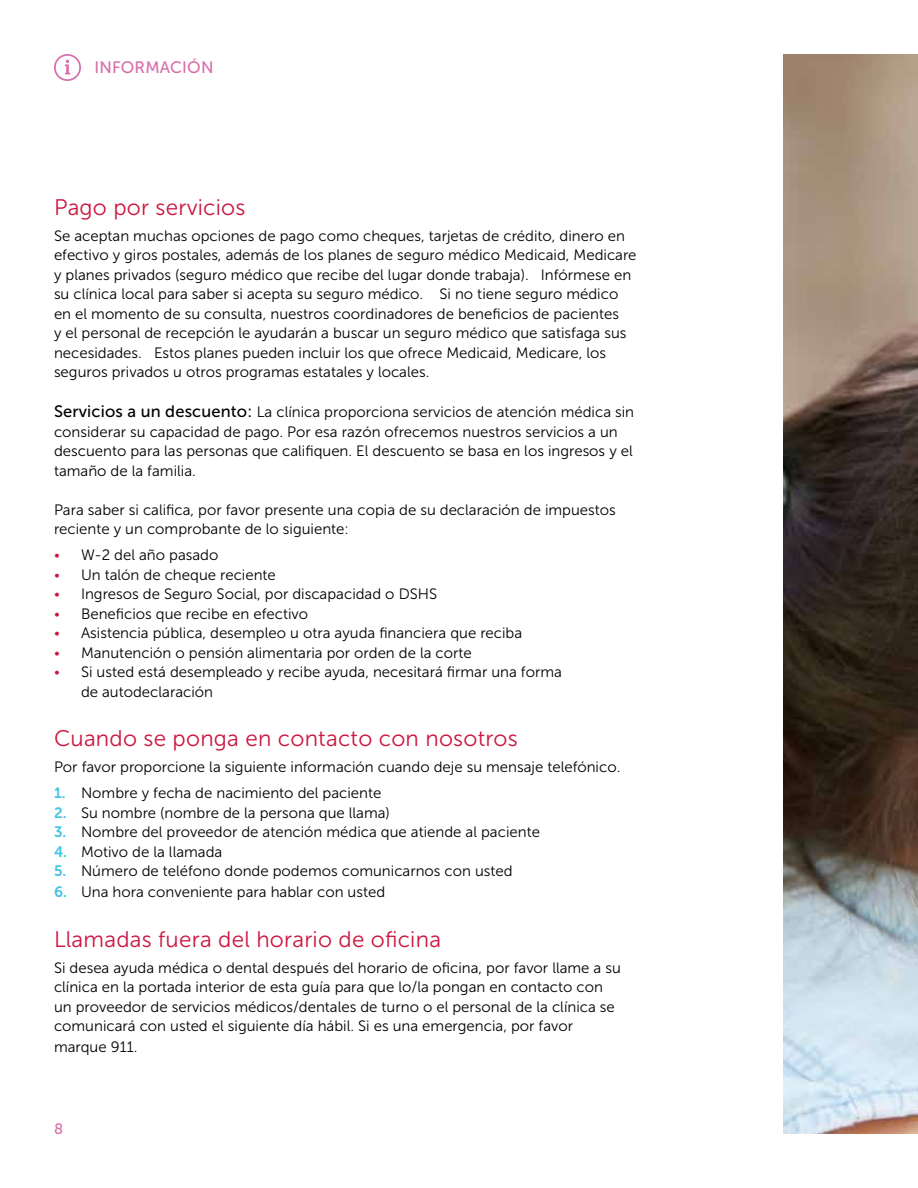
<style>
.page{position:relative;width:918px;height:1188px;background:#fff}
.page>*{position:absolute;margin:0;border:0;box-sizing:border-box;transform-origin:0 0}
.t1{font:22.5px "Museo Sans 300";letter-spacing:.01em;color:#cd163f}
.t2{font:16.5px "Museo Sans 500";letter-spacing:.01em;color:#d86eab}
.t3{font:15px/19.5px "Museo Sans 300";color:#000}
.t4{font:15px "Museo Sans 500";color:#d86eab}
.s1{font-family:"Museo Sans 500";font-size:16.5px}
.s2{font-family:"Museo Sans 100";color:#cd163f}
.s3{font-family:"Museo Sans 700";color:#43c5e4}
</style>
<div class="page">
<img style="left:783px;top:54px;width:135px;height:1080px">
<svg style="left:54px;top:54px;width:27px;height:27px"></svg>
<p class="t2" style="left:94px;top:58px;width:120px">INFORMACIÓN</p>
<h1 class="t1" style="left:54px;top:195px;width:193px">Pago por servicios</h1>
<p class="t3" style="left:54px;top:226px;width:584px">Se aceptan muchas opciones de pago como cheques, tarjetas de crédito, dinero en efectivo y giros postales, además de los planes de seguro médico Medicaid, Medicare y planes privados (seguro médico que recibe del lugar donde trabaja). Infórmese en su clínica local para saber si acepta su seguro médico. Si no tiene seguro médico en el momento de su consulta, nuestros coordinadores de beneficios de pacientes<br>y el personal de recepción le ayudarán a buscar un seguro médico que satisfaga sus necesidades. Estos planes pueden incluir los que ofrece Medicaid, Medicare, los seguros privados u otros programas estatales y locales.</p>
<p class="t3" style="left:54px;top:402px;width:582px"><span class="s1">Servicios a un descuento:</span> La clínica proporciona servicios de atención médica sin considerar su capacidad de pago. Por esa razón ofrecemos nuestros servicios a un descuento para las personas que califiquen. El descuento se basa en los ingresos y el tamaño de la familia.</p>
<p class="t3" style="left:54px;top:500px;width:563px">Para saber si califica, por favor presente una copia de su declaración de impuestos reciente y un comprobante de lo siguiente:</p>
<p class="t3" style="left:54px;top:546px;width:166px"><span class="s2">•</span> W-2 del año pasado</p>
<p class="t3" style="left:54px;top:565px;width:223px"><span class="s2">•</span> Un talón de cheque reciente</p>
<p class="t3" style="left:54px;top:585px;width:385px"><span class="s2">•</span> Ingresos de Seguro Social, por discapacidad o DSHS</p>
<p class="t3" style="left:54px;top:604px;width:256px"><span class="s2">•</span> Beneficios que recibe en efectivo</p>
<p class="t3" style="left:54px;top:624px;width:470px"><span class="s2">•</span> Asistencia pública, desempleo u otra ayuda financiera que reciba</p>
<p class="t3" style="left:54px;top:643px;width:419px"><span class="s2">•</span> Manutención o pensión alimentaria por orden de la corte</p>
<p class="t3" style="left:81px;top:663px;width:482px;text-indent:-27px"><span class="s2">•</span> Si usted está desempleado y recibe ayuda, necesitará firmar una forma de autodeclaración</p>
<h1 class="t1" style="left:54px;top:726px;width:465px">Cuando se ponga en contacto con nosotros</h1>
<p class="t3" style="left:54px;top:757px;width:568px">Por favor proporcione la siguiente información cuando deje su mensaje telefónico.</p>
<p class="t3" style="left:54px;top:784px;width:329px"><span class="s3">1.</span> Nombre y fecha de nacimiento del paciente</p>
<p class="t3" style="left:54px;top:803px;width:337px"><span class="s3">2.</span> Su nombre (nombre de la persona que llama)</p>
<p class="t3" style="left:54px;top:823px;width:487px"><span class="s3">3.</span> Nombre del proveedor de atención médica que atiende al paciente</p>
<p class="t3" style="left:54px;top:842px;width:170px"><span class="s3">4.</span> Motivo de la llamada</p>
<p class="t3" style="left:54px;top:862px;width:460px"><span class="s3">5.</span> Número de teléfono donde podemos comunicarnos con usted</p>
<p class="t3" style="left:54px;top:883px;width:333px"><span class="s3">6.</span> Una hora conveniente para hablar con usted</p>
<h1 class="t1" style="left:54px;top:927px;width:389px">Llamadas fuera del horario de oficina</h1>
<p class="t3" style="left:54px;top:958px;width:568px">Si desea ayuda médica o dental después del horario de oficina, por favor llame a su clínica en la portada interior de esta guía para que lo/la pongan en contacto con un proveedor de servicios médicos/dentales de turno o el personal de la clínica se comunicará con usted el siguiente día hábil. Si es una emergencia, por favor</p>
<p class="t3" style="left:54px;top:1037px;width:85px">marque 911.</p>
<p class="t4" style="left:54px;top:1120px;width:11px">8</p>
</div>
